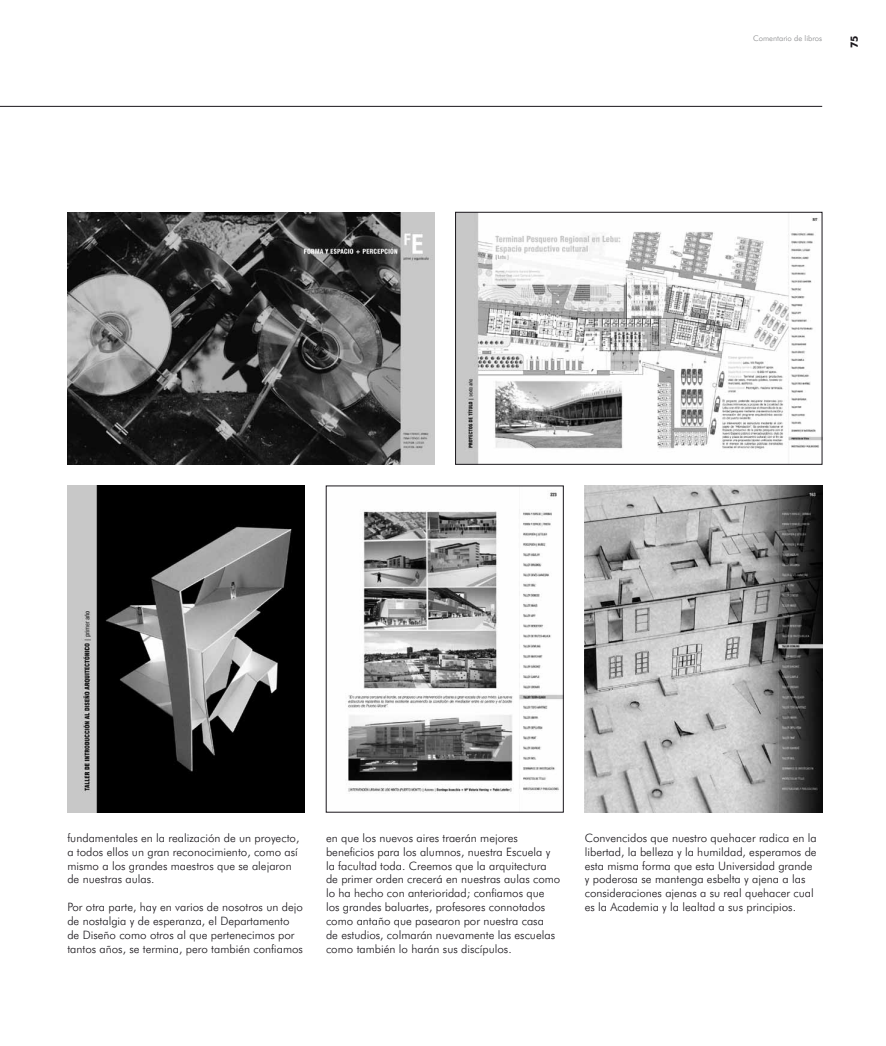
<style>
.page{position:relative;width:886px;height:1046px;background:#fff}
.page>*{position:absolute;margin:0;border:0;box-sizing:border-box;transform-origin:0 0}
.t1{font:300 11.5px/13.9px "Futura BT";color:#1a171c}
.t2{font:700 10px "Futura BT";color:#1a171c}
.t3{font:300 7.75px "Futura BT";color:#87888a}
</style>
<div class="page">
<hr style="left:0;top:106px;width:822px;height:1px;background:#1a171c">
<img style="left:457px;top:214px;width:363px;height:248px">
<img style="left:67px;top:212px;width:367px;height:252px">
<img style="left:67px;top:485px;width:238px;height:327px">
<img style="left:585px;top:485px;width:237px;height:327px">
<img style="left:348px;top:492px;width:213px;height:301px">
<div style="left:455px;top:212px;width:367px;height:252px;border:1px solid #1a171c"></div>
<p class="t3" style="left:753px;top:34px;width:71px">Comentario de libros</p>
<p class="t2" style="left:848px;top:48px;width:14px;rotate:-90deg">75</p>
<p class="t1" style="left:67px;top:830px;width:233px">fundamentales en la realización de un proyecto, a todos ellos un gran reconocimiento, como así mismo a los grandes maestros que se alejaron de nuestras aulas.</p>
<p class="t1" style="left:67px;top:899px;width:237px">Por otra parte, hay en varios de nosotros un dejo de nostalgia y de esperanza, el Departamento de Diseño como otros al que pertenecimos por tantos años, se termina, pero también confiamos</p>
<p class="t1" style="left:326px;top:830px;width:236px">en que los nuevos aires traerán mejores beneficios para los alumnos, nuestra Escuela y la facultad toda. Creemos que la arquitectura de primer orden crecerá en nuestras aulas como lo ha hecho con anterioridad; confiamos que los grandes baluartes, profesores connotados como antaño que pasearon por nuestra casa<br>de estudios, colmarán nuevamente las escuelas como también lo harán sus discípulos.</p>
<p class="t1" style="left:585px;top:830px;width:233px">Convencidos que nuestro quehacer radica en la libertad, la belleza y la humildad, esperamos de esta misma forma que esta Universidad grande y poderosa se mantenga esbelta y ajena a las consideraciones ajenas a su real quehacer cual es la Academia y la lealtad a sus principios.</p>
</div>
